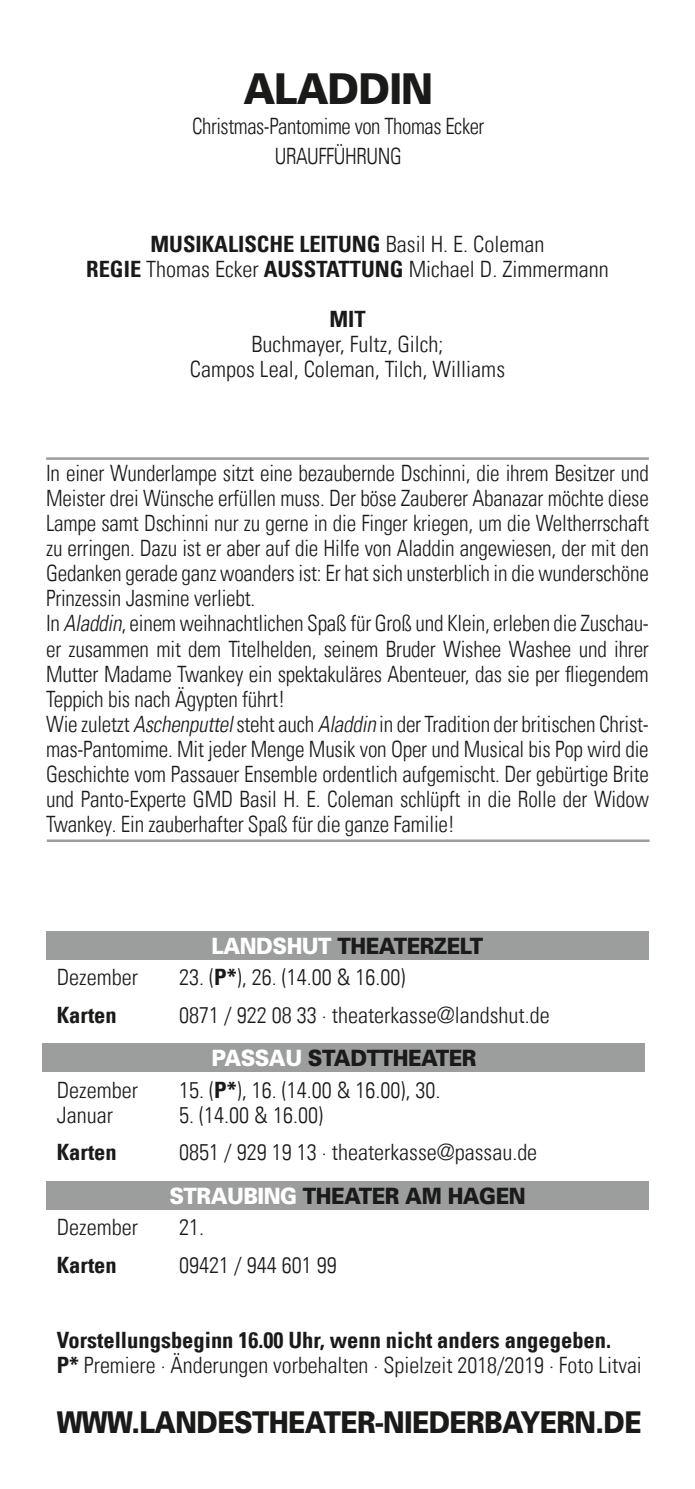
<style>
.page{position:relative;width:695px;height:1489px;background:#fff}
.page>*{position:absolute;margin:0;border:0;box-sizing:border-box;transform-origin:0 0}
.t1{font:900 42.5px "Univers";letter-spacing:-.025em;color:#1a1a18;scale:.9 1}
.t2{font:900 30px "Univers";letter-spacing:-.025em;color:#1a1a18;scale:.86 1}
.t3{font:22.5px/25px "Univers Com 47 Light Cond";letter-spacing:-.01em;color:#1a1a18;scale:.95 1}
.t4{font:22.5px/25px "Univers Com 47 Light Cond";letter-spacing:-.01em;color:#1a1a18;text-align:center}
.t5{font:22.5px "Univers Com 67 Bold Cond";color:#1a1a18}
.t6{font:900 22.5px "Univers";letter-spacing:-.025em;color:#1a1a18;scale:.9 1}
.t7{font:22.5px/30px "Univers Com 47 Light Cond";letter-spacing:-.01em;color:#1a1a18;text-align:center;scale:.93 1}
.s1{font-family:"Univers Com 47 Light Cond"}
.s2{font-family:"Univers Com 67 Bold Cond"}
.s3{font-style:italic}
.s4{color:#fff}
</style>
<div class="page">
<hr style="left:46px;top:457px;width:602px;height:3px;background:#9c9d9d">
<hr style="left:47px;top:839px;width:602px;height:3px;background:#9c9d9d">
<div style="left:46px;top:931px;width:602px;height:29px;background:#9c9d9d"></div>
<div style="left:43px;top:1043px;width:602px;height:28px;background:#9c9d9d"></div>
<div style="left:46px;top:1181px;width:602px;height:28px;background:#9c9d9d"></div>
<h1 class="t1" style="left:243px;top:63px;width:212px">ALADDIN</h1>
<p class="t7" style="left:192px;top:111px;width:316px">Christmas-Pantomime von Thomas Ecker<br>URAUFFÜHRUNG</p>
<p class="t5" style="left:150px;top:230px;width:395px">MUSIKALISCHE LEITUNG <span class="s1">Basil H. E. Coleman</span></p>
<p class="t4" style="left:86px;top:257px;width:524px"><span class="s2">REGIE</span> Thomas Ecker <span class="s2">AUSSTATTUNG</span> Michael D. Zimmermann</p>
<p class="t5" style="left:329px;top:305px;width:38px">MIT</p>
<p class="t4" style="left:190px;top:332px;width:316px">Buchmayer, Fultz, Gilch;<br>Campos Leal, Coleman, Tilch, Williams</p>
<p class="t3" style="left:46px;top:461px;width:636px">In einer Wunderlampe sitzt eine bezaubernde Dschinni, die ihrem Besitzer und Meister drei Wünsche erfüllen muss. Der böse Zauberer Abanazar möchte diese Lampe samt Dschinni nur zu gerne in die Finger kriegen, um die Weltherrschaft zu erringen. Dazu ist er aber auf die Hilfe von Aladdin angewiesen, der mit den Gedanken gerade ganz woanders ist: Er hat sich unsterblich in die wunderschöne Prinzessin Jasmine verliebt.<br>In <span class="s3">Aladdin</span>, einem weihnachtlichen Spaß für Groß und Klein, erleben die Zuschau&shy;er zusammen mit dem Titelhelden, seinem Bruder Wishee Washee und ihrer Mutter Madame Twankey ein spektakuläres Abenteuer, das sie per fliegendem Teppich bis nach Ägypten führt!<br>Wie zuletzt <span class="s3">Aschenputtel</span>steht auch <span class="s3">Aladdin</span> in der Tradition der britischen Christ&shy;mas-Pantomime. Mit jeder Menge Musik von Oper und Musical bis Pop wird die Geschichte vom Passauer Ensemble ordentlich aufgemischt. Der gebürtige Brite und Panto-Experte GMD Basil H. E. Coleman schlüpft in die Rolle der Widow Twankey. Ein zauberhafter Spaß für die ganze Familie!</p>
<p class="t6" style="left:211px;top:932px;width:303px"><span class="s4">LANDSHUT</span> THEATERZELT</p>
<p class="t4" style="left:57px;top:964px;width:83px">Dezember</p>
<p class="t4" style="left:179px;top:964px;width:228px">23. (<span class="s2">P*</span>), 26. (14.00 &amp; 16.00)</p>
<p class="t5" style="left:57px;top:1000px;width:62px">Karten</p>
<p class="t4" style="left:179px;top:1002px;width:372px">0871 / 922 08 33 · theaterkasse@landshut.de</p>
<p class="t6" style="left:211px;top:1043px;width:296px"><span class="s4">PASSAU</span> STADTTHEATER</p>
<p class="t4" style="left:57px;top:1077px;width:83px">Dezember</p>
<p class="t4" style="left:179px;top:1077px;width:263px">15. (<span class="s2">P*</span>), 16. (14.00 &amp; 16.00), 30.</p>
<p class="t4" style="left:57px;top:1102px;width:58px">Januar</p>
<p class="t4" style="left:179px;top:1102px;width:145px">5. (14.00 &amp; 16.00)</p>
<p class="t5" style="left:57px;top:1138px;width:62px">Karten</p>
<p class="t4" style="left:179px;top:1139px;width:359px">0851 / 929 19 13 · theaterkasse@passau.de</p>
<p class="t6" style="left:169px;top:1181px;width:397px"><span class="s4">STRAUBING</span> THEATER AM HAGEN</p>
<p class="t4" style="left:57px;top:1214px;width:83px">Dezember</p>
<p class="t4" style="left:179px;top:1214px;width:26px">21.</p>
<p class="t5" style="left:57px;top:1250px;width:62px">Karten</p>
<p class="t4" style="left:179px;top:1252px;width:159px">09421 / 944 601 99</p>
<p class="t5" style="left:57px;top:1325px;width:555px">Vorstellungsbeginn 16.00 Uhr, wenn nicht anders angegeben.</p>
<p class="t4" style="left:57px;top:1352px;width:586px"><span class="s2">P*</span> Premiere · Änderungen vorbehalten · Spielzeit 2018/2019 · Foto Litvai</p>
<h2 class="t2" style="left:57px;top:1403px;width:681px">WWW.LANDESTHEATER-NIEDERBAYERN.DE</h2>
</div>
